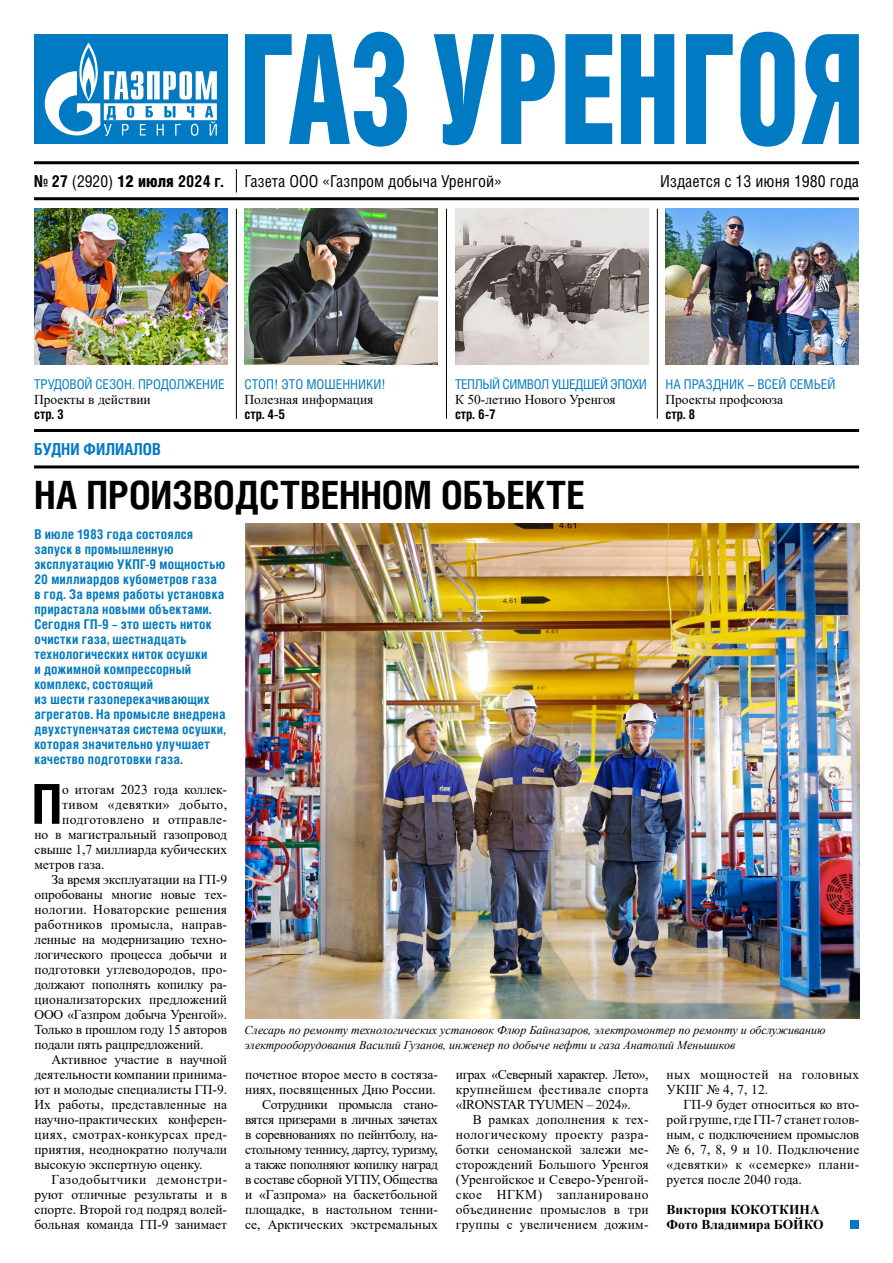
<style>
.page{position:relative;width:893px;height:1263px;background:#fff}
.page>*{position:absolute;margin:0;border:0;box-sizing:border-box;transform-origin:0 0}
.t1{font:900 153px "Helios Cond";color:#007ac2;scale:.76 1}
.t2{font:700 55.05px "Helios Cond";color:#000}
.t3{font:700 39px "Helios Cond";letter-spacing:-.005em;color:#000}
.t4{font:16.5px "Helios Cond";color:#000}
.t5{font:700 16.5px "Helios Cond";color:#000}
.t6{font:700 16.5px "Helios Cond";color:#007ac2}
.t7{font:13.5px/15px "Times New Roman";color:#000;text-align:justify}
.t8{font:700 13.5px/15px "Helios Cond";letter-spacing:.015em;color:#007ac2}
.t9{font:13.5px/15px "Times New Roman";letter-spacing:-.03em;color:#000;text-align:right}
.t10{font:13.5px/15px "Times New Roman";letter-spacing:.03em;color:#000}
.t11{font:13.5px "Helios Cond C";letter-spacing:-.01em;color:#0079c1}
.t12{font:13.5px "Times New Roman";letter-spacing:.02em;color:#000}
.t13{font:700 13.5px/15px "Times New Roman";color:#000}
.t14{font:700 13.5px "Helios Cond C";color:#000}
.t15{font:13.5px "Times New Roman";letter-spacing:.04em;color:#000}
.t16{font:italic 12px/15px "Times New Roman";color:#000}
.s1{font-weight:400}
.s2{font-weight:900}
</style>
<div class="page">
<hr style="left:34px;top:161px;width:825px;height:3px;background:#000">
<hr style="left:34px;top:197px;width:825px;height:3px;background:#000">
<svg style="left:236px;top:169px;width:1px;height:23px"></svg>
<div style="left:34px;top:34px;width:194px;height:110px;background:#007ac2"></div>
<svg style="left:45px;top:43px;width:172px;height:93px"></svg>
<img style="left:245px;top:209px;width:193px;height:156px">
<img style="left:665px;top:209px;width:194px;height:156px">
<hr style="left:236px;top:209px;width:1px;height:210px;background:#000">
<hr style="left:446px;top:209px;width:1px;height:210px;background:#000">
<hr style="left:657px;top:209px;width:1px;height:210px;background:#000">
<img style="left:34px;top:209px;width:194px;height:156px">
<img style="left:455px;top:209px;width:193px;height:156px">
<hr style="left:34px;top:465px;width:825px;height:3px;background:#000">
<hr style="left:34px;top:429px;width:825px;height:3px;background:#000">
<img style="left:245px;top:524px;width:614px;height:495px">
<div style="left:850px;top:1220px;width:9px;height:9px;background:#007ac2"></div>
<h1 class="t1" style="left:239px;top:2px;width:825px">ГАЗ УРЕНГОЯ</h1>
<p class="t5" style="left:34px;top:172px;width:191px">№ 27 <span class="s1">(2920)</span> <span class="s2">12 июля</span> 2024 г.</p>
<p class="t4" style="left:245px;top:171px;width:259px">Газета ООО «Газпром добыча Уренгой»</p>
<p class="t4" style="left:660px;top:171px;width:200px">Издается с 13 июня 1980 года</p>
<p class="t11" style="left:34px;top:376px;width:192px">ТРУДОВОЙ СЕЗОН. ПРОДОЛЖЕНИЕ</p>
<p class="t7" style="left:34px;top:391px;width:118px">Проекты в действии</p>
<p class="t14" style="left:34px;top:406px;width:31px">стр. 3</p>
<p class="t6" style="left:34px;top:439px;width:128px">Будни филиалов</p>
<p class="t11" style="left:244px;top:376px;width:143px">СТОП! ЭТО МОШЕННИКИ!</p>
<p class="t7" style="left:244px;top:391px;width:130px">Полезная информация</p>
<p class="t14" style="left:244px;top:406px;width:42px">стр. 4-5</p>
<p class="t11" style="left:455px;top:376px;width:80px">Теплый символ</p>
<p class="t11" style="left:552px;top:376px;width:95px">ушедшей эпохи</p>
<p class="t7" style="left:455px;top:391px;width:162px">К 50-летию Нового Уренгоя</p>
<p class="t14" style="left:455px;top:406px;width:42px">стр. 6-7</p>
<h3 class="t3" style="left:34px;top:471px;width:552px">На производственном объекте</h3>
<p class="t8" style="left:34px;top:526px;width:193px">В июле 1983 года состоялся запуск в промышленную эксплуатацию УКПГ-9 мощностью<br>20 миллиардов кубометров газа в год. За время работы установка прирастала новыми объектами.<br>Сегодня ГП-9 – это шесть ниток очистки газа, шестнадцать технологических ниток осушки<br>и дожимной компрессорный комплекс, состоящий<br>из шести газоперекачивающих агрегатов. На промысле внедрена двухступенчатая система осушки, которая значительно улучшает качество подготовки газа.</p>
<p class="t11" style="left:665px;top:376px;width:49px">На праздник</p>
<p class="t11" style="left:748px;top:376px;width:18px">– всей</p>
<p class="t11" style="left:790px;top:376px;width:39px">семьей</p>
<p class="t7" style="left:665px;top:391px;width:119px">Проекты профсоюза</p>
<p class="t14" style="left:665px;top:406px;width:31px">стр. 8</p>
<h2 class="t2" style="left:32px;top:771px;width:27px">П</h2>
<p class="t7" style="left:62px;top:781px;width:166px">о итогам 2023 года коллек-</p>
<p class="t10" style="left:62px;top:796px;width:166px">тивом «девятки» добыто,</p>
<p class="t10" style="left:62px;top:811px;width:166px">подготовлено и отправле-</p>
<p class="t7" style="left:34px;top:826px;width:194px">но в магистральный газопровод</p>
<p class="t7" style="left:34px;top:841px;width:194px">свыше 1,7 миллиарда кубических</p>
<p class="t7" style="left:34px;top:856px;width:72px">метров газа.</p>
<p class="t7" style="left:51px;top:871px;width:177px">За время эксплуатации на ГП-9</p>
<p class="t7" style="left:34px;top:886px;width:194px">опробованы многие новые тех-</p>
<p class="t12" style="left:34px;top:900px;width:194px">нологии. Новаторские решения</p>
<p class="t12" style="left:34px;top:915px;width:194px">работников промысла, направ-</p>
<p class="t7" style="left:34px;top:931px;width:194px">ленные на модернизацию техно-</p>
<p class="t7" style="left:34px;top:946px;width:194px">логического процесса добычи и</p>
<p class="t7" style="left:34px;top:961px;width:194px">подготовки углеводородов, про-</p>
<p class="t7" style="left:34px;top:976px;width:194px">должают пополнять копилку ра-</p>
<p class="t7" style="left:34px;top:991px;width:194px">ционализаторских предложений</p>
<p class="t7" style="left:34px;top:1006px;width:194px">ООО «Газпром добыча Уренгой».</p>
<p class="t7" style="left:34px;top:1021px;width:194px">Только в прошлом году 15 авторов</p>
<p class="t7" style="left:34px;top:1036px;width:171px">подали пять рацпредложений.</p>
<p class="t7" style="left:51px;top:1051px;width:177px">Активное участие в научной</p>
<p class="t7" style="left:34px;top:1066px;width:194px">деятельности компании принима-</p>
<p class="t7" style="left:34px;top:1081px;width:194px">ют и молодые специалисты ГП-9.</p>
<p class="t7" style="left:34px;top:1096px;width:194px">Их работы, представленные на</p>
<p class="t7" style="left:34px;top:1111px;width:194px">научно-практических конферен-</p>
<p class="t10" style="left:34px;top:1126px;width:194px">циях, смотрах-конкурсах пред-</p>
<p class="t7" style="left:34px;top:1141px;width:194px">приятия, неоднократно получали</p>
<p class="t7" style="left:34px;top:1156px;width:170px">высокую экспертную оценку.</p>
<p class="t15" style="left:51px;top:1170px;width:177px">Газодобытчики демонстри-</p>
<p class="t7" style="left:34px;top:1186px;width:194px">руют отличные результаты и в</p>
<p class="t7" style="left:34px;top:1201px;width:194px">спорте. Второй год подряд волей-</p>
<p class="t7" style="left:34px;top:1216px;width:194px">больная команда ГП-9 занимает</p>
<p class="t16" style="left:245px;top:1022px;width:583px">Слесарь по ремонту технологических установок Флюр Байназаров, электромонтер по ремонту и обслуживанию электрооборудования Василий Гузанов, инженер по добыче нефти и газа Анатолий Меньшиков</p>
<p class="t9" style="left:245px;top:1066px;width:194px">почетное второе место в состяза&shy;ниях, посвященных Дню России.<br>Сотрудники промысла стано&shy;вятся призерами в личных зачетах в соревнованиях по пейнтболу, на&shy;стольному теннису, дартсу, туризму, а также пополняют копилку наград в составе сборной УГПУ, Общества и «Газпрома» на баскетбольной площадке, в настольном тенни&shy;се, Арктических экстремальных</p>
<p class="t7" style="left:456px;top:1066px;width:194px">играх «Северный характер. Лето», крупнейшем фестивале спорта «IRONSTAR TYUMEN – 2024».</p>
<p class="t7" style="left:456px;top:1111px;width:194px;text-indent:17px">В рамках дополнения к тех&shy;нологическому проекту разра&shy;ботки сеноманской залежи ме&shy;сторождений Большого Уренгоя (Уренгойское и Северо-Уренгой&shy;ское НГКМ) запланировано объединение промыслов в три группы с увеличением дожим-</p>
<p class="t10" style="left:667px;top:1066px;width:194px">ных мощностей на головных<br>УКПГ № 4, 7, 12.</p>
<p class="t7" style="left:667px;top:1096px;width:194px;text-indent:17px">ГП-9 будет относиться ко вто&shy;рой группе, где ГП-7 станет голов&shy;ным, с подключением промыслов № 6, 7, 8, 9 и 10. Подключение «девятки» к «семерке» плани&shy;руется после 2040 года.</p>
<p class="t13" style="left:667px;top:1201px;width:159px">Виктория КОКОТКИНА<br>Фото Владимира БОЙКО</p>
</div>
